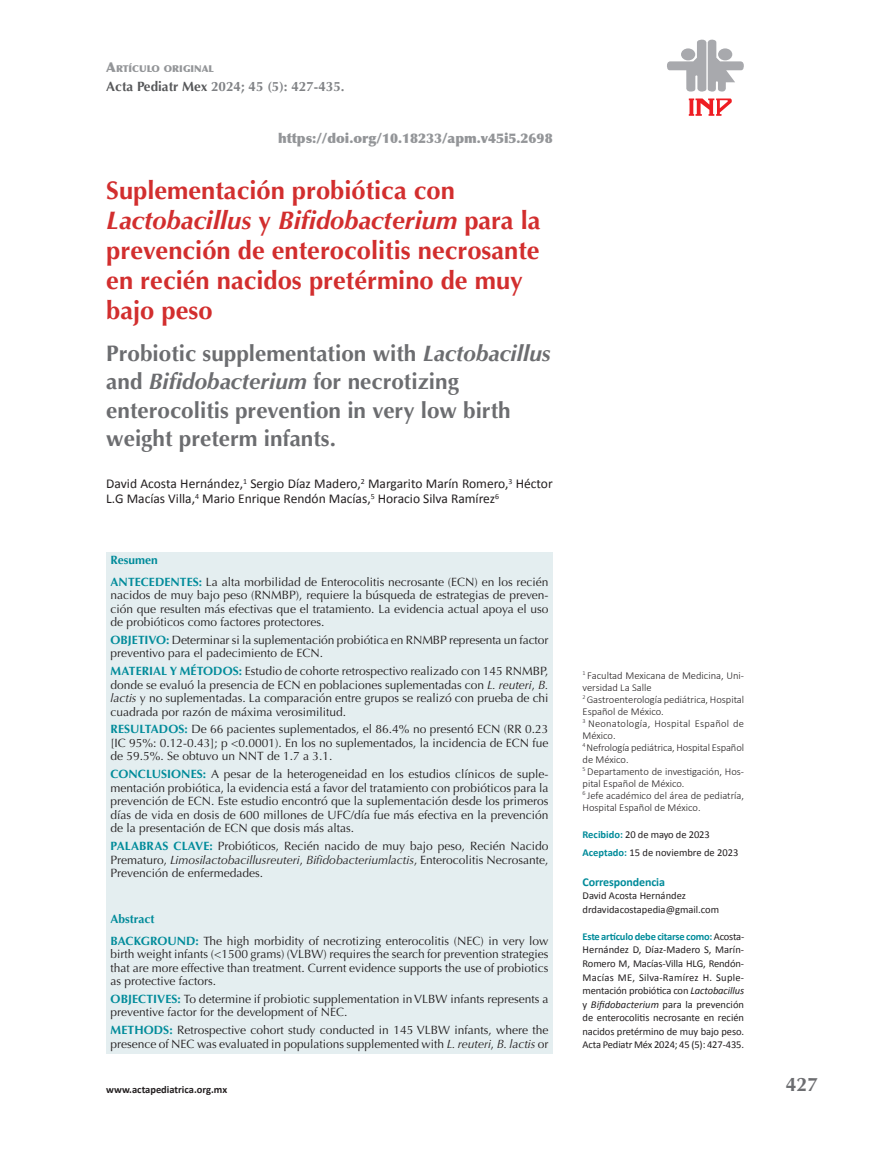
<style>
.page{position:relative;width:893px;height:1149px;background:#fff}
.page>*{position:absolute;margin:0;border:0;box-sizing:border-box;transform-origin:0 0}
.t1{font:700 25.5px/30px "Optima";color:#d22e2e}
.t2{font:700 22.5px/28.5px "Optima";color:#6c6d70}
.t3{font:700 19.5px "Optima";color:#6c6d70}
.t4{font:13.5px/15px "Calibri";color:#231f20}
.t5{font:900 13.5px "Optima";color:#939598}
.t6{font:700 13.5px "Optima";color:#808285}
.t7{font:12px/13.5px "Optima";color:#231f20;text-align:justify}
.t8{font:700 12px "Calibri";letter-spacing:-.01em;color:#008b9a}
.t9{font:10.5px/13.5px "Calibri";letter-spacing:-.01em;color:#231f20}
.t10{font:300 10.5px/12px "Calibri";color:#231f20}
.t11{font:700 10.5px "Calibri";color:#231f20}
.t12{font:900 9.45px "Optima";color:#939598}
.s1{font-size:13.5px}
.s2{color:#57585a}
.s3{font-style:italic}
.s4{font-weight:700;color:#008b9a}
</style>
<div class="page">
<svg style="left:689px;top:98px;width:43px;height:18px"></svg>
<svg style="left:667px;top:39px;width:77px;height:53px"></svg>
<div style="left:718px;top:48px;width:14px;height:12px;background:#a8a9ad;border-radius:50%"></div>
<div style="left:106px;top:552px;width:447px;height:501px;background:#e4eef0"></div>
<p class="t12" style="left:106px;top:62px;width:109px"><span class="s1">A</span>RTÍCULO ORIGINAL</p>
<p class="t6" style="left:106px;top:78px;width:240px"><span class="s2">Acta Pediatr Mex</span> 2024; 45 (5): 427-435.</p>
<p class="t5" style="left:278px;top:130px;width:276px">https://doi.org/10.18233/apm.v45i5.2698</p>
<h1 class="t1" style="left:106px;top:176px;width:436px">Suplementación probiótica con<br><span class="s3">Lactobacillus</span> y <span class="s3">Bifidobacterium</span> para la prevención de enterocolitis necrosante en recién nacidos pretérmino de muy bajo peso</h1>
<h2 class="t2" style="left:106px;top:339px;width:446px">Probiotic supplementation with <span class="s3">Lactobacillus </span>and <span class="s3">Bifidobacterium</span> for necrotizing enterocolitis prevention in very low birth weight preterm infants.</h2>
<p class="t4" style="left:106px;top:475px;width:448px">David Acosta Hernández,<sup>1</sup> Sergio Díaz Madero,<sup>2</sup> Margarito Marín Romero,<sup>3</sup> Héctor<br>L.G Macías Villa,<sup>4</sup> Mario Enrique Rendón Macías,<sup>5</sup> Horacio Silva Ramírez<sup>6</sup></p>
<p class="t7" style="left:111px;top:548px;width:439px;line-height:22px"><span class="s4">Resumen<br>ANTECEDENTES:</span> La alta morbilidad de Enterocolitis necrosante (ECN) en los recién</p>
<p class="t7" style="left:111px;top:588px;width:439px">nacidos de muy bajo peso (RNMBP), requiere la búsqueda de estrategias de preven&shy;ción que resulten más efectivas que el tratamiento. La evidencia actual apoya el uso de probióticos como factores protectores.</p>
<p class="t7" style="left:111px;top:633px;width:439px"><span class="s4">OBJETIVO:</span> Determinar si la suplementación probiótica en RNMBP representa un factor preventivo para el padecimiento de ECN.</p>
<p class="t7" style="left:111px;top:664px;width:439px"><span class="s4">MATERIAL Y MÉTODOS:</span> Estudio de cohorte retrospectivo realizado con 145 RNMBP, donde se evaluó la presencia de ECN en poblaciones suplementadas con <span class="s3">L. reuteri</span>, <span class="s3">B. lactis</span> y no suplementadas. La comparación entre grupos se realizó con prueba de chi cuadrada por razón de máxima verosimilitud.</p>
<p class="t7" style="left:111px;top:722px;width:440px"><span class="s4">RESULTADOS:</span> De 66 pacientes suplementados, el 86.4% no presentó ECN (RR 0.23 [IC 95%: 0.12-0.43]; p &lt;0.0001). En los no suplementados, la incidencia de ECN fue de 59.5%. Se obtuvo un NNT de 1.7 a 3.1.</p>
<p class="t7" style="left:111px;top:767px;width:439px"><span class="s4">CONCLUSIONES:</span> A pesar de la heterogeneidad en los estudios clínicos de suple&shy;mentación probiótica, la evidencia está a favor del tratamiento con probióticos para la prevención de ECN. Este estudio encontró que la suplementación desde los primeros días de vida en dosis de 600 millones de UFC/día fue más efectiva en la prevención de la presentación de ECN que dosis más altas.</p>
<p class="t7" style="left:111px;top:839px;width:439px"><span class="s4">PALABRAS CLAVE:</span> Probióticos, Recién nacido de muy bajo peso, Recién Nacido Prematuro, <span class="s3">Limosilactobacillusreuteri</span>, <span class="s3">Bifidobacteriumlactis</span>, Enterocolitis Necrosante, Prevención de enfermedades.</p>
<p class="t7" style="left:111px;top:907px;width:439px;line-height:22px"><span class="s4">Abstract<br>BACKGROUND:</span> The high morbidity of necrotizing enterocolitis (NEC) in very low</p>
<p class="t7" style="left:111px;top:947px;width:440px">birth weight infants (&lt;1500 grams) (VLBW) requires the search for prevention strategies that are more effective than treatment. Current evidence supports the use of probiotics as protective factors.</p>
<p class="t7" style="left:111px;top:991px;width:439px"><span class="s4">OBJECTIVES:</span> To determine if probiotic supplementation in VLBW infants represents a preventive factor for the development of NEC.</p>
<p class="t7" style="left:111px;top:1023px;width:439px"><span class="s4">METHODS:</span> Retrospective cohort study conducted in 145 VLBW infants, where the presence of NEC was evaluated in populations supplemented with <span class="s3">L. reuteri</span>, <span class="s3">B. lactis</span> or</p>
<p class="t10" style="left:583px;top:669px;width:163px"><sup>1</sup> Facultad Mexicana de Medicina, Uni&shy;versidad La Salle<br><sup>2</sup> Gastroenterología pediátrica, Hospital<br>Español de México.<br><sup>3</sup> Neonatología, Hospital Español de<br>México.<br><sup>4</sup> Nefrología pediátrica, Hospital Español de México.<br><sup>5</sup> Departamento de investigación, Hos&shy;pital Español de México.<br><sup>6</sup> Jefe académico del área de pediatría,<br>Hospital Español de México.</p>
<p class="t9" style="left:583px;top:824px;width:157px;line-height:18px"><span class="s4">Recibido:</span> 20 de mayo de 2023<br><span class="s4">Aceptado:</span> 15 de noviembre de 2023</p>
<p class="t8" style="left:583px;top:873px;width:84px">Correspondencia</p>
<p class="t9" style="left:583px;top:888px;width:138px">David Acosta Hernández drdavidacostapedia@gmail.com</p>
<p class="t9" style="left:583px;top:929px;width:163px;text-align:justify"><span class="s4">Este artículo debe citarse como:</span> Acosta-Hernández D, Díaz-Madero S, Marín-Romero M, Macías-Villa HLG, Rendón-Macías ME, Silva-Ramírez H. Suple&shy;mentación probiótica con <span class="s3">Lactobacillus </span>y <span class="s3">Bifidobacterium</span> para la prevención de enterocolitis necrosante en recién nacidos pretérmino de muy bajo peso.<br>Acta Pediatr Méx 2024; 45 (5): 427-435.</p>
<p class="t11" style="left:106px;top:1081px;width:122px">www.actapediatrica.org.mx</p>
<h3 class="t3" style="left:786px;top:1072px;width:34px">427</h3>
</div>
